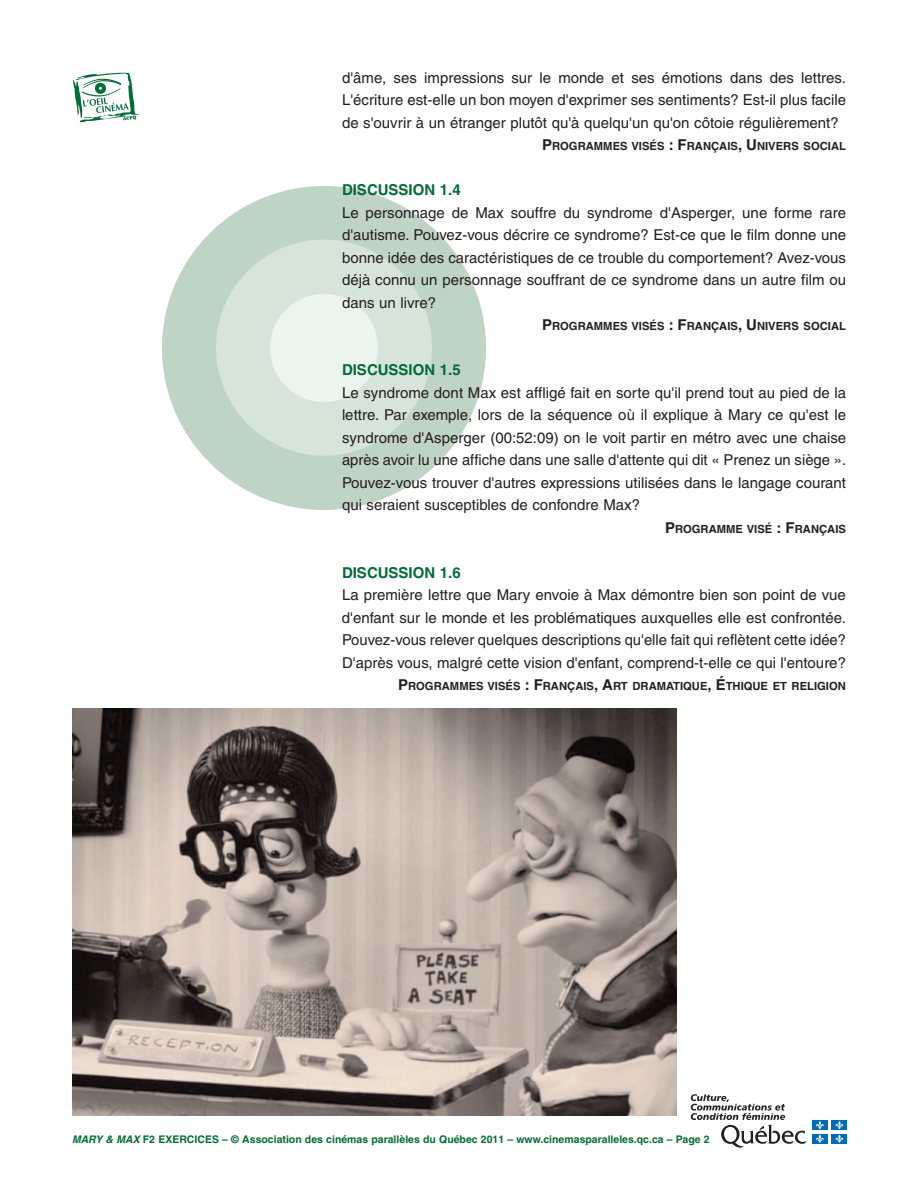
<style>
.page{position:relative;width:918px;height:1188px;background:#fff}
.page>*{position:absolute;margin:0;border:0;box-sizing:border-box;transform-origin:0 0}
.t1{font:15px/22.5px "Helvetica";color:#231f20;text-align:justify}
.t2{font:700 15px "Helvetica";color:#006c37}
.t3{font:700 11.25px "Helvetica";color:#231f20}
.t4{font:700 10.5px "Helvetica";color:#006c37}
.s1{font-size:15px}
.s2{font-style:italic}
</style>
<div class="page">
<div style="left:162px;top:186px;width:324px;height:324px;background:#c0d4c5;border-radius:50%"></div>
<div style="left:216px;top:240px;width:216px;height:216px;background:#d6e4da;border-radius:50%"></div>
<div style="left:270px;top:294px;width:108px;height:108px;background:#ecf4ef;border-radius:50%"></div>
<svg style="left:691px;top:1094px;width:115px;height:54px"></svg>
<div style="left:812px;top:1120px;width:15px;height:10px;background:#006cb7"></div>
<svg style="left:816px;top:1121px;width:8px;height:8px"></svg>
<div style="left:832px;top:1120px;width:15px;height:10px;background:#006cb7"></div>
<svg style="left:835px;top:1121px;width:8px;height:8px"></svg>
<div style="left:812px;top:1134px;width:15px;height:9px;background:#006cb7"></div>
<svg style="left:816px;top:1135px;width:8px;height:8px"></svg>
<div style="left:832px;top:1134px;width:15px;height:9px;background:#006cb7"></div>
<svg style="left:835px;top:1135px;width:8px;height:8px"></svg>
<img style="left:72px;top:708px;width:604px;height:408px">
<svg style="left:73px;top:73px;width:67px;height:50px"></svg>
<p class="t1" style="left:342px;top:68px;width:506px">d'âme, ses impressions sur le monde et ses émotions dans des lettres.<br>L'écriture est-elle un bon moyen d'exprimer ses sentiments? Est-il plus facile de s'ouvrir à un étranger plutôt qu'à quelqu'un qu'on côtoie régulièrement?</p>
<p class="t3" style="left:542px;top:142px;width:305px"><span class="s1">P</span>ROGRAMMES VISÉS <span class="s1">: F</span>RANÇAIS<span class="s1">, U</span>NIVERS SOCIAL</p>
<p class="t2" style="left:342px;top:184px;width:120px">DISCUSSION 1.4</p>
<p class="t1" style="left:342px;top:203px;width:506px">Le personnage de Max souffre du syndrome d'Asperger, une forme rare d'autisme. Pouvez-vous décrire ce syndrome? Est-ce que le film donne une bonne idée des caractéristiques de ce trouble du comportement? Avez-vous déjà connu un personnage souffrant de ce syndrome dans un autre film ou dans un livre?</p>
<p class="t3" style="left:542px;top:322px;width:305px"><span class="s1">P</span>ROGRAMMES VISÉS <span class="s1">: F</span>RANÇAIS<span class="s1">, U</span>NIVERS SOCIAL</p>
<p class="t2" style="left:342px;top:364px;width:120px">DISCUSSION 1.5</p>
<p class="t1" style="left:342px;top:383px;width:506px">Le syndrome dont Max est affligé fait en sorte qu'il prend tout au pied de la lettre. Par exemple, lors de la séquence où il explique à Mary ce qu'est le syndrome d'Asperger (00:52:09) on le voit partir en métro avec une chaise après avoir lu une affiche dans une salle d'attente qui dit « Prenez un siège ».<br>Pouvez-vous trouver d'autres expressions utilisées dans le langage courant qui seraient susceptibles de confondre Max?</p>
<p class="t3" style="left:665px;top:524px;width:182px"><span class="s1">P</span>ROGRAMME VISÉ <span class="s1">: F</span>RANÇAIS</p>
<p class="t2" style="left:342px;top:567px;width:120px">DISCUSSION 1.6</p>
<p class="t1" style="left:342px;top:585px;width:506px">La première lettre que Mary envoie à Max démontre bien son point de vue d'enfant sur le monde et les problématiques auxquelles elle est confrontée.<br>Pouvez-vous relever quelques descriptions qu'elle fait qui reflètent cette idée?<br>D'après vous, malgré cette vision d'enfant, comprend-t-elle ce qui l'entoure?</p>
<p class="t3" style="left:398px;top:682px;width:449px"><span class="s1">P</span>ROGRAMMES VISÉS <span class="s1">: F</span>RANÇAIS<span class="s1">, A</span>RT DRAMATIQUE<span class="s1">, É</span>THIQUE ET RELIGION</p>
<p class="t4" style="left:72px;top:1135px;width:639px"><span class="s2">MARY &amp; MAX</span> F2 EXERCICES – © Association des cinémas parallèles du Québec 2011 – www.cinemasparalleles.qc.ca – Page 2</p>
</div>
